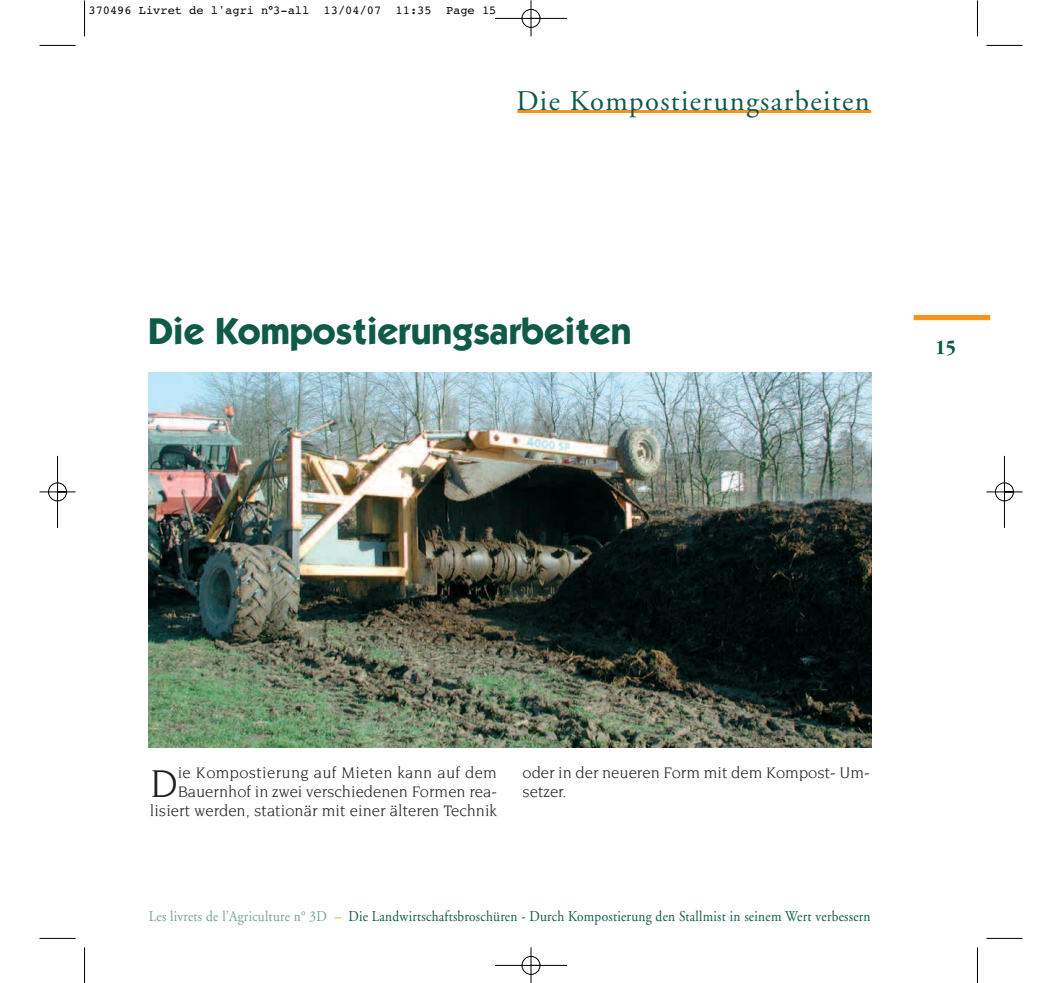
<style>
.page{position:relative;width:1063px;height:983px;background:#fff}
.page>*{position:absolute;margin:0;border:0;box-sizing:border-box;transform-origin:0 0}
.t1{font:42.15px "Novarese";color:#231f20}
.t2{font:700 37.5px "Itc Kabel";color:#105a48}
.t3{font:28.5px "Adobe Garamond";letter-spacing:.05em;color:#105a48}
.t4{font:700 condensed 21px "Garamond";color:#105a48}
.t5{font:16.5px/19.2px "Novarese";color:#231f20;text-align:right}
.t6{font:15px "Adobe Garamond";letter-spacing:.02em;color:#105a48;scale:.89 1}
.t7{font:12px "Courier";color:#000}
.s1{color:#789f94}
.s2{color:#f7931d}
</style>
<div class="page">
<img style="left:39px;top:0;width:984px;height:983px">
<p class="t7" style="left:88px;top:6px;width:409px">370496 Livret de l'agri n°3-all 13/04/07 11:35 Page 15</p>
<h3 class="t3" style="left:517px;top:89px;width:355px">Die Kompostierungsarbeiten</h3>
<h2 class="t2" style="left:148px;top:318px;width:485px">Die Kompostierungsarbeiten</h2>
<p class="t4" style="left:935px;top:339px;width:22px">15</p>
<p class="t5" style="left:150px;top:764px;width:349px">ie Kompostierung auf Mieten kann auf dem<br>Bauernhof in zwei verschiedenen Formen rea&shy;lisiert werden, stationär mit einer älteren Technik</p>
<p class="t5" style="left:522px;top:764px;width:349px;text-align:left">oder in der neueren Form mit dem Kompost- Um&shy;setzer.</p>
<h1 class="t1" style="left:150px;top:765px;width:30px">D</h1>
<p class="t6" style="left:149px;top:910px;width:813px"><span class="s1">Les livrets de l’Agriculture n° 3D</span> <span class="s2">–</span> Die Landwirtschaftsbroschüren - Durch Kompostierung den Stallmist in seinem Wert verbessern</p>
</div>
